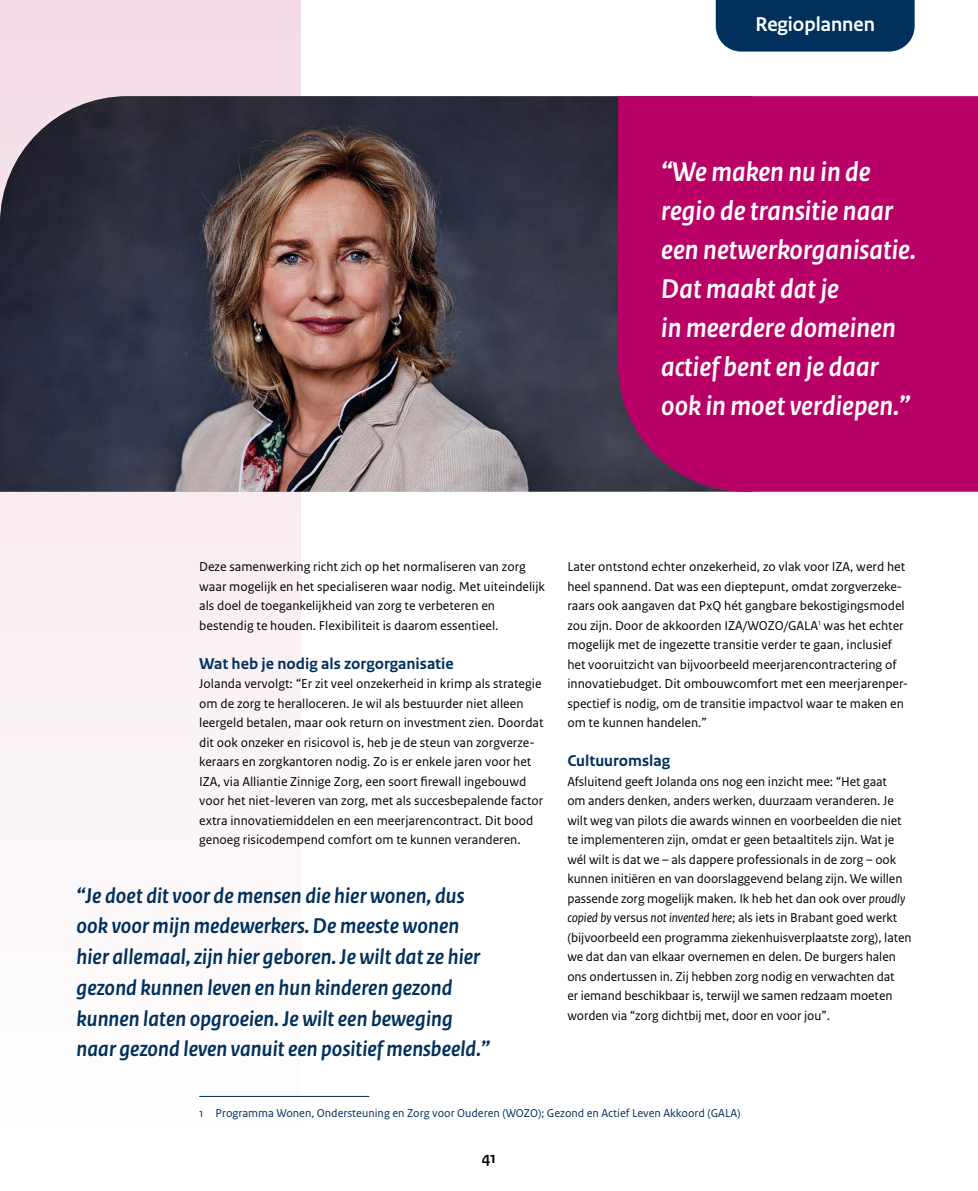
<style>
.page{position:relative;width:978px;height:1191px;background:#fff}
.page>*{position:absolute;margin:0;border:0;box-sizing:border-box;transform-origin:0 0}
.t1{font:italic 700 28.5px/39px "Rijksoverheid Sans Heading";letter-spacing:.005em;color:#fff}
.t2{font:italic 700 22.5px/30.8px "Rijksoverheid Sans Heading";letter-spacing:.005em;color:#00305b}
.Rubrieksnaam{font:700 21px "Rijksoverheid Sans Heading";color:#fff}
.t3{font:700 16.5px "Rijksoverheid Sans Text";color:#00305b}
.t4{font:700 16.5px "Rijksoverheid Sans Heading";color:#000}
.Brood{font:13.5px/19.5px "Rijksoverheid Sans Text";color:#000}
.Voettekst{font:12px "Rijksoverheid Sans Text";color:#00305b}
.s1{font-style:italic}
</style>
<div class="page">
<svg style="left:0;top:0;width:301px;height:1096px"></svg>
<img style="left:0;top:96px;width:618px;height:396px">
<hr style="left:199px;top:1096px;width:170px;height:1px;background:#00305b">
<div style="left:716px;top:0;width:199px;height:52px;background:#00305b"></div>
<div style="left:618px;top:96px;width:360px;height:396px;background:#b90066"></div>
<p class="Rubrieksnaam" style="left:755px;top:12px;width:121px">Regioplannen</p>
<h1 class="t1" style="left:661px;top:153px;width:256px">“We maken nu in de regio de transitie naar een netwerkorganisatie.<br>Dat maakt dat je<br>in meerdere domeinen actief bent en je daar ook in moet verdiepen.”</h1>
<p class="Brood" style="left:199px;top:557px;width:347px">Deze samenwerking richt zich op het normaliseren van zorg waar mogelijk en het specialiseren waar nodig. Met uiteindelijk als doel de toegankelijkheid van zorg te verbeteren en bestendig te houden. Flexibiliteit is daarom essentieel.</p>
<h2 class="t3" style="left:199px;top:654px;width:256px">Wat heb je nodig als zorgorganisatie</h2>
<p class="Brood" style="left:199px;top:674px;width:346px">Jolanda vervolgt: “Er zit veel onzekerheid in krimp als strategie om de zorg te heralloceren. Je wil als bestuurder niet alleen leergeld betalen, maar ook return on investment zien. Doordat dit ook onzeker en risicovol is, heb je de steun van zorgverze&shy;keraars en zorgkantoren nodig. Zo is er enkele jaren voor het IZA, via Alliantie Zinnige Zorg, een soort firewall ingebouwd voor het niet-leveren van zorg, met als succesbepalende factor extra innovatiemiddelen en een meerjarencontract. Dit bood genoeg risicodempend comfort om te kunnen veranderen.</p>
<p class="t2" style="left:77px;top:880px;width:415px">“Je doet dit voor de mensen die hier wonen, dus ook voor mijn medewerkers. De meeste wonen hier allemaal, zijn hier geboren. Je wilt dat ze hier gezond kunnen leven en hun kinderen gezond kunnen laten opgroeien. Je wilt een beweging naar gezond leven vanuit een positief mensbeeld.”</p>
<p class="Brood" style="left:567px;top:557px;width:342px">Later ontstond echter onzekerheid, zo vlak voor IZA, werd het heel spannend. Dat was een dieptepunt, omdat zorgverzeke&shy;raars ook aangaven dat PxQ hét gangbare bekostigingsmodel zou zijn. Door de akkoorden IZA/WOZO/GALA<sup>1</sup> was het echter mogelijk met de ingezette transitie verder te gaan, inclusief het vooruitzicht van bijvoorbeeld meerjarencontractering of innovatiebudget. Dit ombouwcomfort met een meerjarenper&shy;spectief is nodig, om de transitie impactvol waar te maken en om te kunnen handelen.”</p>
<h2 class="t3" style="left:567px;top:751px;width:104px">Cultuuromslag</h2>
<p class="Brood" style="left:567px;top:771px;width:346px">Afsluitend geeft Jolanda ons nog een inzicht mee: “Het gaat<br>om anders denken, anders werken, duurzaam veranderen. Je wilt weg van pilots die awards winnen en voorbeelden die niet te implementeren zijn, omdat er geen betaaltitels zijn. Wat je wél wilt is dat we – als dappere professionals in de zorg – ook kunnen initiëren en van doorslaggevend belang zijn. We willen passende zorg mogelijk maken. Ik heb het dan ook over <span class="s1">proudly copied by</span> versus <span class="s1">not invented here</span>; als iets in Brabant goed werkt (bijvoorbeeld een programma ziekenhuisverplaatste zorg), laten we dat dan van elkaar overnemen en delen. De burgers halen ons ondertussen in. Zij hebben zorg nodig en verwachten dat<br>er iemand beschikbaar is, terwijl we samen redzaam moeten worden via “zorg dichtbij met, door en voor jou”.</p>
<p class="Voettekst" style="left:199px;top:1106px;width:543px">1 Programma Wonen, Ondersteuning en Zorg voor Ouderen (WOZO); Gezond en Actief Leven Akkoord (GALA)</p>
<p class="t4" style="left:482px;top:1148px;width:16px">41</p>
</div>
